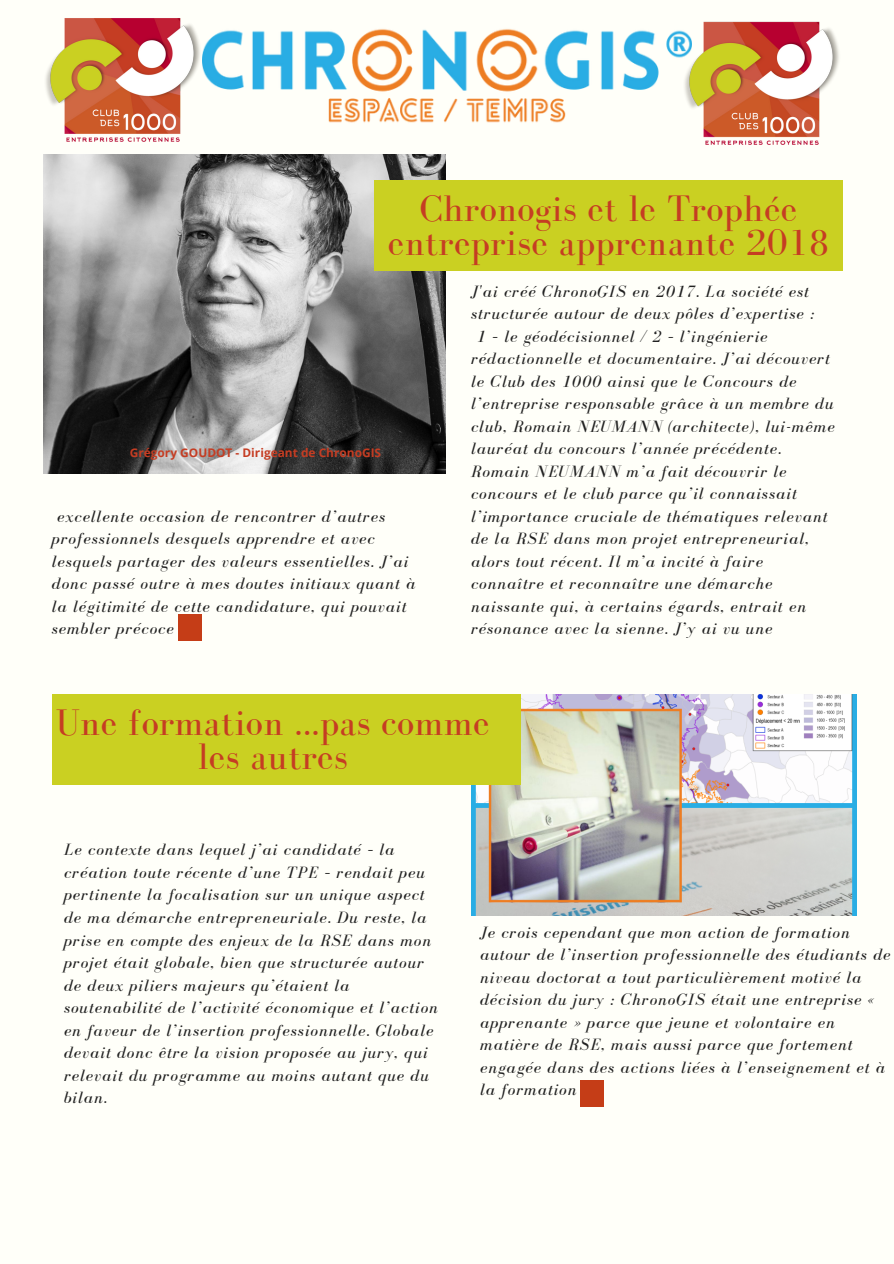
<style>
.page{position:relative;width:894px;height:1264px;background:#fff}
.page>*{position:absolute;margin:0;border:0;box-sizing:border-box;transform-origin:0 0}
.t1{font:37.95px/33.8px "Bodoni FLF";letter-spacing:.01em;color:#c53d23;text-align:center}
.t2{font:italic 16.8px/22.5px "Bodoni FLF";letter-spacing:.06em;color:#222}
.t3{font:700 11.85px "Open Sans";color:#c53d23}
</style>
<div class="page">
<div style="left:0;top:0;width:893px;height:1263px;background:#fffff9"></div>
<img style="left:44px;top:155px;width:401px;height:319px">
<img style="left:471px;top:695px;width:385px;height:220px">
<div style="left:374px;top:181px;width:468px;height:90px;background:#cad022"></div>
<div style="left:52px;top:695px;width:468px;height:90px;background:#cad022"></div>
<img style="left:44px;top:18px;width:159px;height:137px">
<img style="left:691px;top:21px;width:148px;height:124px">
<img style="left:178px;top:615px;width:24px;height:25px">
<img style="left:202px;top:27px;width:489px;height:98px">
<img style="left:580px;top:1080px;width:23px;height:26px">
<p class="t1" style="left:388px;top:191px;width:442px">Chronogis et le Trophée entreprise apprenante 2018</p>
<p class="t3" style="left:130px;top:444px;width:253px">Grégory GOUDOT - Dirigeant de ChronoGIS</p>
<p class="t2" style="left:52px;top:505px;width:365px;text-indent:5px">excellente occasion de rencontrer d’autres professionnels desquels apprendre et avec lesquels partager des valeurs essentielles. J’ai donc passé outre à mes doutes initiaux quant à la légitimité de cette candidature, qui pouvait sembler précoce</p>
<p class="t2" style="left:471px;top:279px;width:339px">J'ai créé ChronoGIS en 2017. La société est</p>
<p class="t2" style="left:471px;top:302px;width:345px">structurée autour de deux pôles d’expertise :</p>
<p class="t2" style="left:476px;top:325px;width:292px">1 – le géodécisionnel / 2 – l’ingénierie</p>
<p class="t2" style="left:471px;top:347px;width:360px">rédactionnelle et documentaire. J’ai découvert</p>
<p class="t2" style="left:471px;top:370px;width:327px">le Club des 1000 ainsi que le Concours de</p>
<p class="t2" style="left:471px;top:392px;width:364px">l’entreprise responsable grâce à un membre du</p>
<p class="t2" style="left:471px;top:415px;width:365px">club, Romain NEUMANN (architecte), lui-même</p>
<p class="t2" style="left:471px;top:437px;width:311px">lauréat du concours l’année précédente.</p>
<p class="t2" style="left:471px;top:460px;width:358px">Romain NEUMANN m’a fait découvrir le concours et le club parce qu’il connaissait l’importance cruciale de thématiques relevant de la RSE dans mon projet entrepreneurial, alors tout récent. Il m’a incité à faire connaître et reconnaître une démarche naissante qui, à certains égards, entrait en résonance avec la sienne. J’y ai vu une</p>
<p class="t1" style="left:56px;top:705px;width:435px">Une formation ...pas comme les autres</p>
<p class="t2" style="left:64px;top:838px;width:375px">Le contexte dans lequel j’ai candidaté – la création toute récente d’une TPE – rendait peu pertinente la focalisation sur un unique aspect de ma démarche entrepreneuriale. Du reste, la prise en compte des enjeux de la RSE dans mon projet était globale, bien que structurée autour de deux piliers majeurs qu’étaient la soutenabilité de l’activité économique et l’action en faveur de l’insertion professionnelle. Globale devait donc être la vision proposée au jury, qui relevait du programme au moins autant que du bilan.</p>
<p class="t2" style="left:480px;top:920px;width:412px">Je crois cependant que mon action de formation autour de l’insertion professionnelle des étudiants de niveau doctorat a tout particulièrement motivé la décision du jury : ChronoGIS était une entreprise « apprenante » parce que jeune et volontaire en matière de RSE, mais aussi parce que fortement engagée dans des actions liées à l’enseignement et à la formation</p>
</div>
